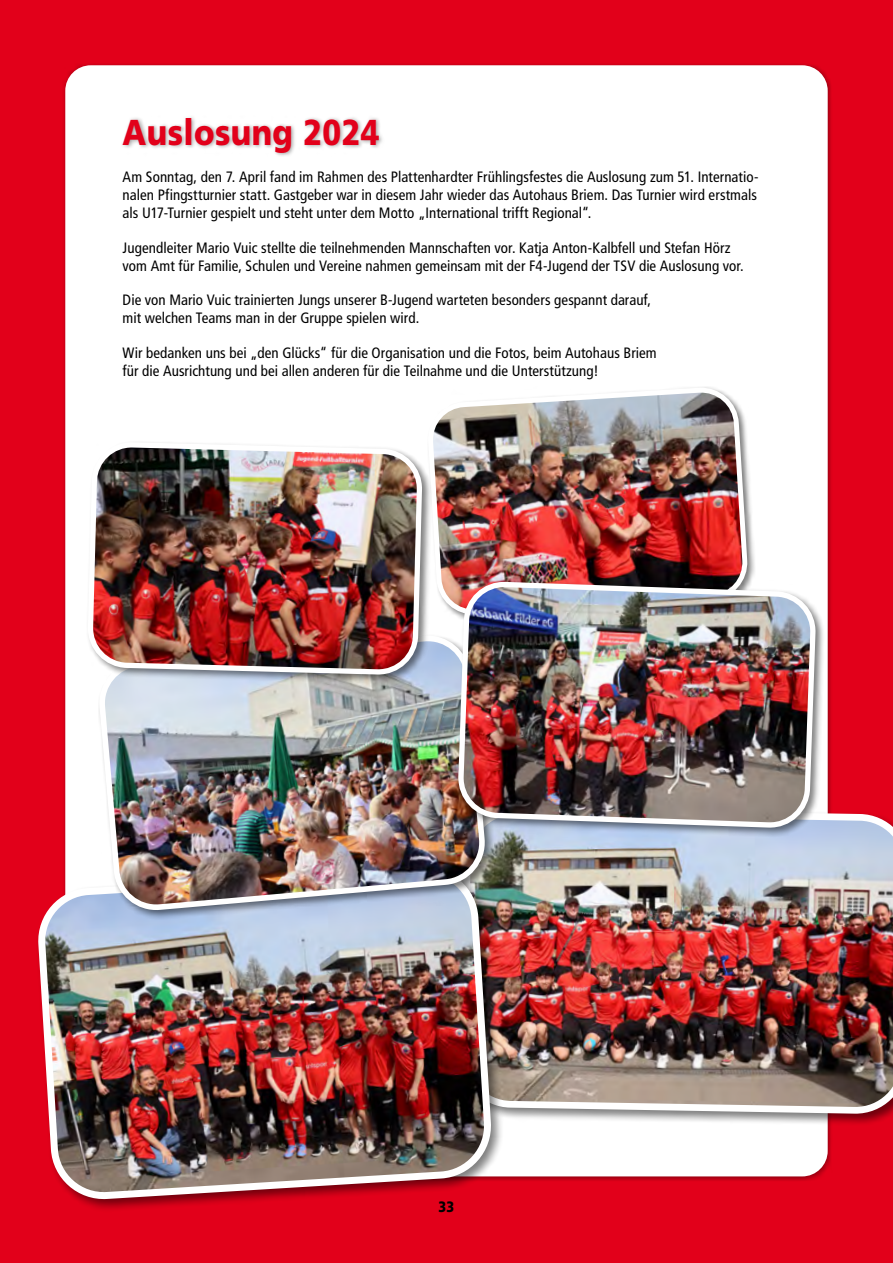
<style>
.page{position:relative;width:893px;height:1263px;background:#e2001a}
.page>*{position:absolute;margin:0;border:0;box-sizing:border-box;transform-origin:0 0}
.t1{font:900 36px "Frutiger LT Pro";letter-spacing:.015em;color:#e2001a;scale:.85 1}
.t2{font:condensed 15px/18px "Frutiger LT Std";letter-spacing:.005em;color:#000}
.t3{font:900 15px "Frutiger LT Pro";color:#000;scale:.85 1}
</style>
<div class="page">
<div style="left:65px;top:65px;width:763px;height:1111px;background:#fff;border-radius:26px"></div>
<div style="left:121px;top:116px;width:263px;height:41px;background:#000;opacity:.35"></div>
<div style="left:427px;top:387px;width:329px;height:236px;background:#000;opacity:.5"></div>
<img style="left:429px;top:389px;width:317px;height:224px">
<div style="left:459px;top:806px;width:434px;height:319px;background:#000;opacity:.5"></div>
<img style="left:495px;top:804px;width:398px;height:313px">
<div style="left:35px;top:864px;width:469px;height:349px;background:#000;opacity:.5"></div>
<img style="left:40px;top:869px;width:449px;height:328px">
<div style="left:98px;top:634px;width:397px;height:287px;background:#000;opacity:.5"></div>
<img style="left:100px;top:637px;width:384px;height:272px">
<div style="left:86px;top:440px;width:346px;height:245px;background:#000;opacity:.5"></div>
<img style="left:86px;top:440px;width:339px;height:238px">
<div style="left:456px;top:580px;width:370px;height:258px;background:#000;opacity:.5"></div>
<img style="left:455px;top:579px;width:364px;height:252px">
<h1 class="t1" style="left:123px;top:110px;width:304px">Auslosung 2024</h1>
<p class="t2" style="left:123px;top:168px;width:637px;text-align:justify">Am Sonntag, den 7. April fand im Rahmen des Plattenhardter Frühlingsfestes die Auslosung zum 51. Internatio&shy;nalen Pfingstturnier statt. Gastgeber war in diesem Jahr wieder das Autohaus Briem. Das Turnier wird erstmals als U17-Turnier gespielt und steht unter dem Motto „International trifft Regional“.</p>
<p class="t2" style="left:123px;top:238px;width:623px">Jugendleiter Mario Vuic stellte die teilnehmenden Mannschaften vor. Katja Anton-Kalbfell und Stefan Hörz vom Amt für Familie, Schulen und Vereine nahmen gemeinsam mit der F4-Jugend der TSV die Auslosung vor.</p>
<p class="t2" style="left:123px;top:291px;width:530px">Die von Mario Vuic trainierten Jungs unserer B-Jugend warteten besonders gespannt darauf, mit welchen Teams man in der Gruppe spielen wird.</p>
<p class="t2" style="left:123px;top:343px;width:536px">Wir bedanken uns bei „den Glücks“ für die Organisation und die Fotos, beim Autohaus Briem für die Ausrichtung und bei allen anderen für die Teilnahme und die Unterstützung!</p>
<p class="t3" style="left:439px;top:1198px;width:20px">33</p>
</div>
